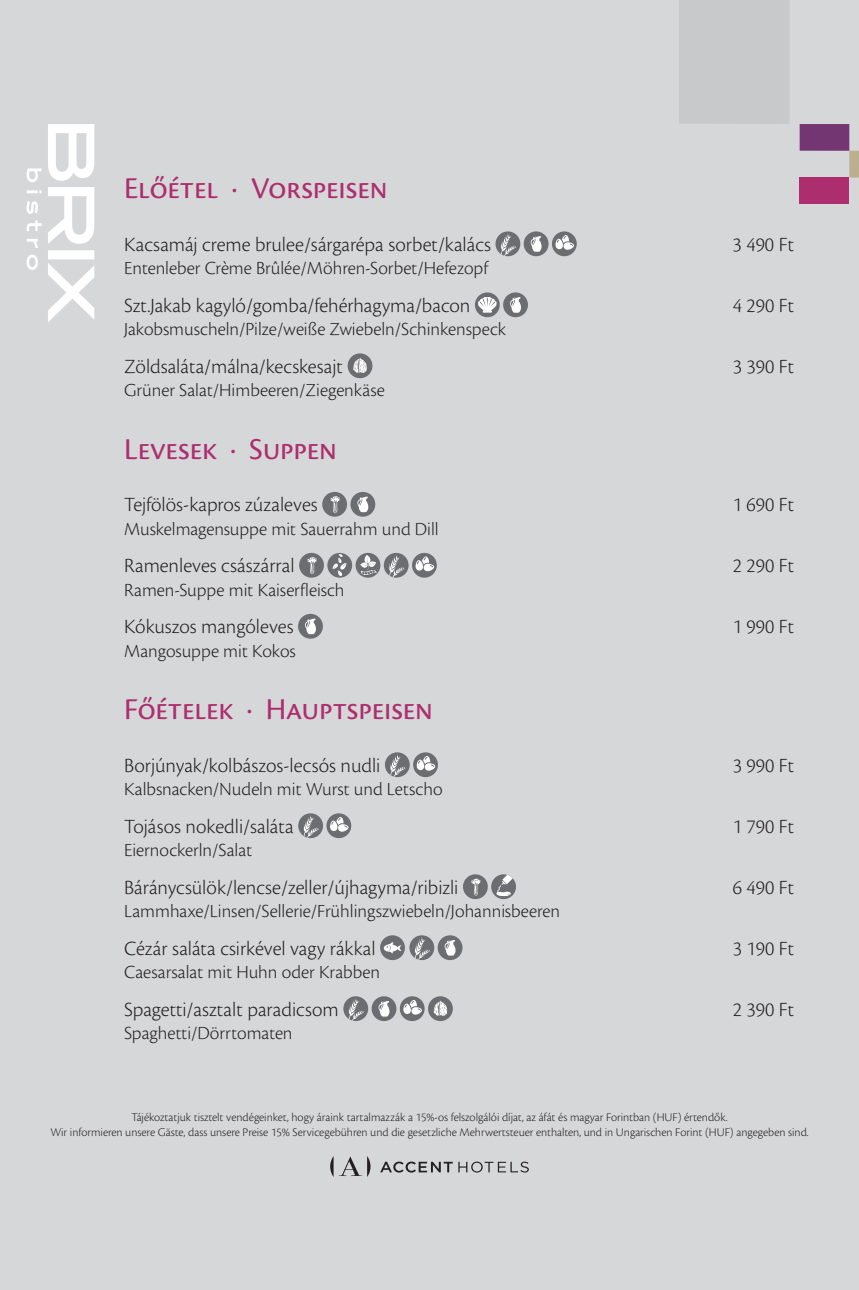
<style>
.page{position:relative;width:859px;height:1290px;background:#fff}
.page>*{position:absolute;margin:0;border:0;box-sizing:border-box;transform-origin:0 0}
.t1{font:31.5px "Cronos Pro";letter-spacing:-.005em;color:#ad2e6e}
.t2{font:300 21px "Cronos Pro";color:#231f20}
.t3{font:300 19.25px "Cronos Pro";color:#231f20}
.t4{font:300 19.07px "Cronos Pro";color:#231f20}
.t5{font:300 12.25px/14.7px "Cronos Pro";color:#231f20;text-align:center}
</style>
<div class="page">
<div style="left:0;top:0;width:858px;height:1290px;background:#d6d7d9"></div>
<div style="left:849px;top:151px;width:9px;height:26px;background:#bdae8f"></div>
<div style="left:799px;top:124px;width:50px;height:27px;background:#733673"></div>
<div style="left:678px;top:0;width:111px;height:124px;background:#c8c9cb"></div>
<div style="left:799px;top:178px;width:50px;height:26px;background:#ad2e6e"></div>
<svg style="left:27px;top:124px;width:67px;height:198px"></svg>
<svg style="left:330px;top:1156px;width:198px;height:21px"></svg>
<div style="left:495px;top:231px;width:25px;height:25px;background:#6c6d70;border-radius:50%"></div>
<svg style="left:500px;top:232px;width:16px;height:24px"></svg>
<div style="left:523px;top:231px;width:25px;height:25px;background:#6c6d70;border-radius:50%"></div>
<svg style="left:530px;top:236px;width:11px;height:16px"></svg>
<div style="left:551px;top:231px;width:25px;height:25px;background:#6c6d70;border-radius:50%"></div>
<svg style="left:555px;top:235px;width:19px;height:15px"></svg>
<svg style="left:474px;top:292px;width:25px;height:25px"></svg>
<svg style="left:477px;top:297px;width:19px;height:16px"></svg>
<div style="left:503px;top:292px;width:24px;height:25px;background:#6c6d70;border-radius:50%"></div>
<svg style="left:510px;top:297px;width:11px;height:16px"></svg>
<div style="left:347px;top:353px;width:25px;height:25px;background:#6c6d70;border-radius:50%"></div>
<svg style="left:353px;top:358px;width:14px;height:15px"></svg>
<div style="left:322px;top:492px;width:25px;height:25px;background:#6c6d70;border-radius:50%"></div>
<svg style="left:330px;top:496px;width:10px;height:17px"></svg>
<div style="left:350px;top:492px;width:25px;height:25px;background:#6c6d70;border-radius:50%"></div>
<svg style="left:357px;top:497px;width:11px;height:15px"></svg>
<div style="left:299px;top:553px;width:25px;height:25px;background:#6c6d70;border-radius:50%"></div>
<svg style="left:307px;top:557px;width:10px;height:17px"></svg>
<div style="left:327px;top:553px;width:25px;height:25px;background:#6c6d70;border-radius:50%"></div>
<svg style="left:332px;top:554px;width:14px;height:22px"></svg>
<svg style="left:355px;top:553px;width:25px;height:25px"></svg>
<svg style="left:357px;top:552px;width:20px;height:23px"></svg>
<svg style="left:383px;top:553px;width:25px;height:25px"></svg>
<svg style="left:388px;top:554px;width:17px;height:23px"></svg>
<div style="left:412px;top:553px;width:24px;height:25px;background:#6c6d70;border-radius:50%"></div>
<svg style="left:415px;top:556px;width:19px;height:15px"></svg>
<div style="left:298px;top:614px;width:25px;height:25px;background:#6c6d70;border-radius:50%"></div>
<svg style="left:305px;top:618px;width:11px;height:16px"></svg>
<div style="left:385px;top:752px;width:24px;height:25px;background:#6c6d70;border-radius:50%"></div>
<svg style="left:390px;top:753px;width:16px;height:24px"></svg>
<div style="left:413px;top:752px;width:25px;height:25px;background:#6c6d70;border-radius:50%"></div>
<svg style="left:416px;top:756px;width:19px;height:15px"></svg>
<div style="left:298px;top:813px;width:25px;height:25px;background:#6c6d70;border-radius:50%"></div>
<svg style="left:303px;top:814px;width:16px;height:24px"></svg>
<div style="left:326px;top:813px;width:25px;height:25px;background:#6c6d70;border-radius:50%"></div>
<svg style="left:330px;top:817px;width:18px;height:15px"></svg>
<div style="left:463px;top:874px;width:24px;height:25px;background:#6c6d70;border-radius:50%"></div>
<svg style="left:471px;top:878px;width:9px;height:17px"></svg>
<svg style="left:491px;top:874px;width:25px;height:25px"></svg>
<div style="left:380px;top:935px;width:25px;height:25px;background:#6c6d70;border-radius:50%"></div>
<svg style="left:383px;top:942px;width:18px;height:12px"></svg>
<div style="left:409px;top:935px;width:25px;height:25px;background:#6c6d70;border-radius:50%"></div>
<svg style="left:414px;top:936px;width:16px;height:24px"></svg>
<div style="left:437px;top:935px;width:25px;height:25px;background:#6c6d70;border-radius:50%"></div>
<svg style="left:444px;top:940px;width:11px;height:15px"></svg>
<div style="left:343px;top:996px;width:25px;height:25px;background:#6c6d70;border-radius:50%"></div>
<svg style="left:348px;top:997px;width:16px;height:24px"></svg>
<div style="left:371px;top:996px;width:25px;height:25px;background:#6c6d70;border-radius:50%"></div>
<svg style="left:378px;top:1001px;width:11px;height:15px"></svg>
<div style="left:399px;top:996px;width:25px;height:25px;background:#6c6d70;border-radius:50%"></div>
<svg style="left:403px;top:1000px;width:19px;height:15px"></svg>
<div style="left:428px;top:996px;width:24px;height:25px;background:#6c6d70;border-radius:50%"></div>
<svg style="left:433px;top:1000px;width:14px;height:16px"></svg>
<h1 class="t1" style="left:124px;top:170px;width:265px">Előétel · Vorspeisen</h1>
<p class="t2" style="left:124px;top:232px;width:368px">Kacsamáj creme brulee/sárgarépa sorbet/kalács</p>
<p class="t2" style="left:732px;top:232px;width:63px">3 490 Ft</p>
<p class="t3" style="left:124px;top:257px;width:365px">Entenleber Crème Brûlée/Möhren-Sorbet/Hefezopf</p>
<p class="t2" style="left:124px;top:293px;width:347px">Szt.Jakab kagyló/gomba/fehérhagyma/bacon</p>
<p class="t2" style="left:732px;top:293px;width:63px">4 290 Ft</p>
<p class="t3" style="left:124px;top:318px;width:383px">Jakobsmuscheln/Pilze/weiße Zwiebeln/Schinkenspeck</p>
<p class="t2" style="left:124px;top:354px;width:220px">Zöldsaláta/málna/kecskesajt</p>
<p class="t2" style="left:732px;top:354px;width:63px">3 390 Ft</p>
<p class="t4" style="left:124px;top:379px;width:262px">Grüner Salat/Himbeeren/Ziegenkäse</p>
<h1 class="t1" style="left:124px;top:431px;width:214px">Levesek · Suppen</h1>
<p class="t2" style="left:124px;top:493px;width:195px">Tejfölös-kapros zúzaleves</p>
<p class="t2" style="left:732px;top:493px;width:63px">1 690 Ft</p>
<p class="t3" style="left:124px;top:517px;width:316px">Muskelmagensuppe mit Sauerrahm und Dill</p>
<p class="t2" style="left:124px;top:554px;width:172px">Ramenleves császárral</p>
<p class="t2" style="left:732px;top:554px;width:63px">2 290 Ft</p>
<p class="t3" style="left:124px;top:578px;width:222px">Ramen-Suppe mit Kaiserfleisch</p>
<p class="t2" style="left:124px;top:615px;width:171px">Kókuszos mangóleves</p>
<p class="t2" style="left:732px;top:615px;width:63px">1 990 Ft</p>
<p class="t3" style="left:124px;top:639px;width:173px">Mangosuppe mit Kokos</p>
<h1 class="t1" style="left:124px;top:691px;width:310px">Főételek · Hauptspeisen</h1>
<p class="t2" style="left:124px;top:753px;width:258px">Borjúnyak/kolbászos-lecsós nudli</p>
<p class="t2" style="left:732px;top:753px;width:63px">3 990 Ft</p>
<p class="t3" style="left:124px;top:778px;width:320px">Kalbsnacken/Nudeln mit Wurst und Letscho</p>
<p class="t2" style="left:124px;top:814px;width:171px">Tojásos nokedli/saláta</p>
<p class="t2" style="left:732px;top:814px;width:63px">1 790 Ft</p>
<p class="t3" style="left:124px;top:839px;width:129px">Eiernockerln/Salat</p>
<p class="t2" style="left:124px;top:875px;width:336px">Báránycsülök/lencse/zeller/újhagyma/ribizli</p>
<p class="t2" style="left:732px;top:875px;width:63px">6 490 Ft</p>
<p class="t3" style="left:124px;top:900px;width:437px">Lammhaxe/Linsen/Sellerie/Frühlingszwiebeln/Johannisbeeren</p>
<p class="t2" style="left:124px;top:936px;width:253px">Cézár saláta csirkével vagy rákkal</p>
<p class="t2" style="left:732px;top:936px;width:63px">3 190 Ft</p>
<p class="t3" style="left:124px;top:961px;width:257px">Caesarsalat mit Huhn oder Krabben</p>
<p class="t2" style="left:124px;top:997px;width:216px">Spagetti/asztalt paradicsom</p>
<p class="t2" style="left:732px;top:997px;width:63px">2 390 Ft</p>
<p class="t3" style="left:124px;top:1022px;width:170px">Spaghetti/Dörrtomaten</p>
<p class="t5" style="left:50px;top:1110px;width:759px">Tájékoztatjuk tisztelt vendégeinket, hogy áraink tartalmazzák a 15%-os felszolgálói díjat, az áfát és magyar Forintban (HUF) értendők.<br>Wir informieren unsere Gäste, dass unsere Preise 15% Servicegebühren und die gesetzliche Mehrwertsteuer enthalten, und in Ungarischen Forint (HUF) angegeben sind.</p>
</div>
